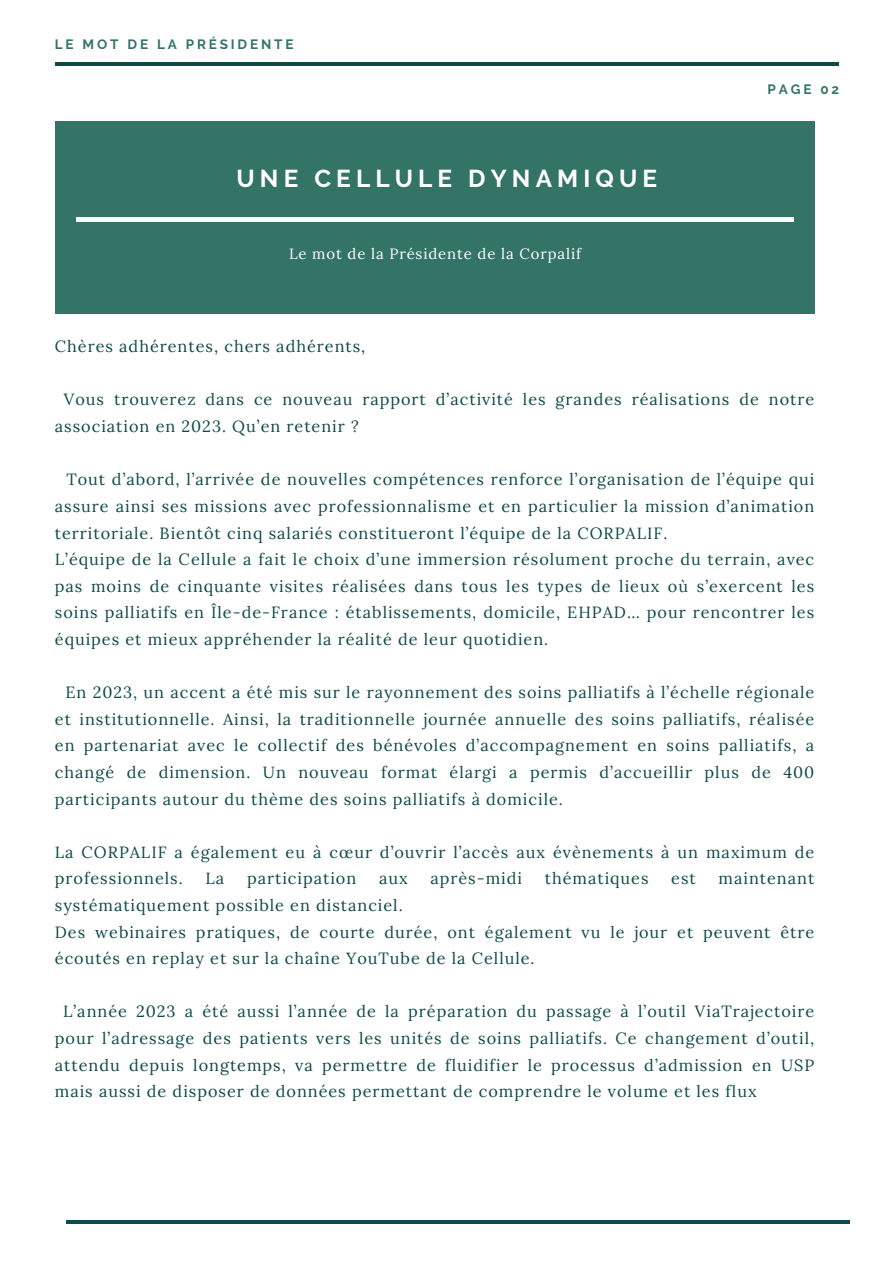
<style>
.page{position:relative;width:894px;height:1264px;background:#fff}
.page>*{position:absolute;margin:0;border:0;box-sizing:border-box;transform-origin:0 0}
.t1{font:700 24.3px "Raleway";letter-spacing:.21em;color:#fff}
.t2{font:16.2px/26.5px "Lora";letter-spacing:.06em;color:#104949}
.t3{font:14.85px "Lora";letter-spacing:.06em;color:#fff}
.t4{font:700 13.5px "Raleway";letter-spacing:.21em;color:#337467}
</style>
<div class="page">
<hr style="left:55px;top:62px;width:783px;height:4px;background:#104949">
<div style="left:55px;top:122px;width:759px;height:191px;background:#337467"></div>
<hr style="left:77px;top:218px;width:716px;height:3px;background:#fff">
<hr style="left:66px;top:1220px;width:783px;height:3px;background:#104949">
<p class="t4" style="left:55px;top:36px;width:240px">LE MOT DE LA PRÉSIDENTE</p>
<p class="t1" style="left:236px;top:164px;width:422px">UNE CELLULE DYNAMIQUE</p>
<h2 class="t3" style="left:289px;top:244px;width:293px">Le mot de la Présidente de la Corpalif</h2>
<p class="t4" style="left:767px;top:81px;width:73px">PAGE 02</p>
<p class="t2" style="left:55px;top:333px;width:312px">Chères adhérentes, chers adhérents,</p>
<h1 class="t2" style="left:55px;top:386px;width:760px;text-indent:9px">Vous trouverez dans ce nouveau rapport d’activité les grandes réalisations de notre association en 2023. Qu’en retenir ?</h1>
<p class="t2" style="left:55px;top:466px;width:760px;text-indent:12px">Tout d’abord, l’arrivée de nouvelles compétences renforce l’organisation de l’équipe qui assure ainsi ses missions avec professionnalisme et en particulier la mission d’animation territoriale. Bientôt cinq salariés constitueront l’équipe de la CORPALIF.<br>L’équipe de la Cellule a fait le choix d’une immersion résolument proche du terrain, avec pas moins de cinquante visites réalisées dans tous les types de lieux où s’exercent les soins palliatifs en Île-de-France : établissements, domicile, EHPAD… pour rencontrer les équipes et mieux appréhender la réalité de leur quotidien.</p>
<h2 class="t2" style="left:55px;top:679px;width:760px;text-align:justify;text-indent:11px">En 2023, un accent a été mis sur le rayonnement des soins palliatifs à l’échelle régionale et institutionnelle. Ainsi, la traditionnelle journée annuelle des soins palliatifs, réalisée en partenariat avec le collectif des bénévoles d’accompagnement en soins palliatifs, a changé de dimension. Un nouveau format élargi a permis d’accueillir plus de 400 participants autour du thème des soins palliatifs à domicile.</h2>
<h2 class="t2" style="left:55px;top:838px;width:760px">La CORPALIF a également eu à cœur d’ouvrir l’accès aux évènements à un maximum de professionnels.</h2>
<h2 class="t2" style="left:205px;top:865px;width:20px">La</h2>
<h2 class="t2" style="left:247px;top:865px;width:111px">participation</h2>
<h2 class="t2" style="left:379px;top:865px;width:30px">aux</h2>
<h2 class="t2" style="left:430px;top:865px;width:93px">après-midi</h2>
<h2 class="t2" style="left:544px;top:865px;width:105px">thématiques</h2>
<h2 class="t2" style="left:671px;top:865px;width:26px">est</h2>
<h2 class="t2" style="left:718px;top:865px;width:97px">maintenant</h2>
<h2 class="t2" style="left:55px;top:891px;width:760px">systématiquement possible en distanciel.<br>Des webinaires pratiques, de courte durée, ont également vu le jour et peuvent être écoutés en replay et sur la chaîne YouTube de la Cellule.</h2>
<h2 class="t2" style="left:55px;top:998px;width:760px;text-align:justify;text-indent:8px">L’année 2023 a été aussi l’année de la préparation du passage à l’outil ViaTrajectoire pour l’adressage des patients vers les unités de soins palliatifs. Ce changement d’outil, attendu depuis longtemps, va permettre de fluidifier le processus d’admission en USP mais aussi de disposer de données permettant de comprendre le volume et les flux</h2>
</div>
